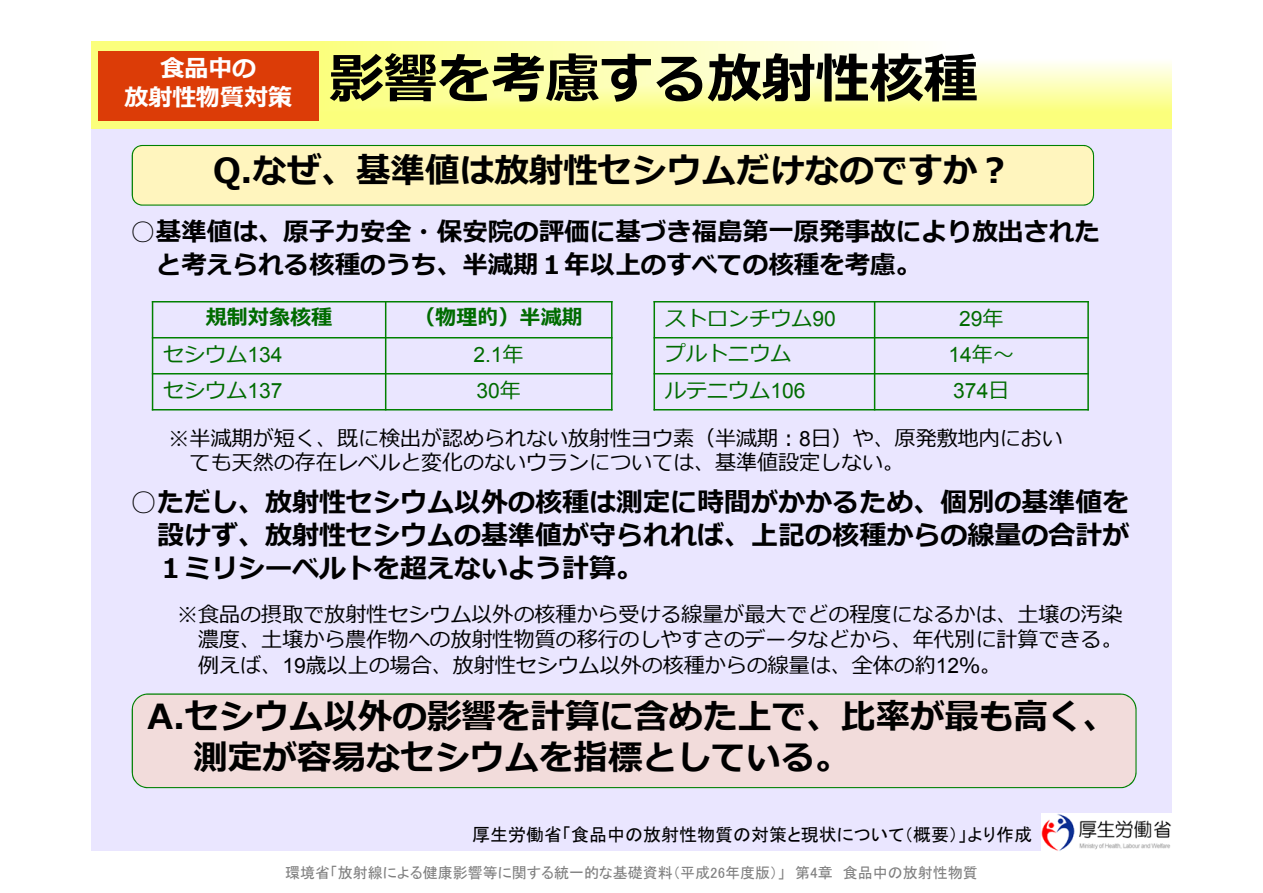
<style>
.page{position:relative;width:1263px;height:893px;background:#fff}
.page>*{position:absolute;margin:0;border:0;box-sizing:border-box;transform-origin:0 0}
.t1{font:700 54px "Meiryo";color:#000}
.t2{font:700 34.5px/41.4px "Meiryo";color:#000}
.t3{font:700 27px/33px "Meiryo";color:#000;text-align:justify}
.t4{font:700 25.5px/33px "Meiryo";color:#000}
.t5{font:700 24px/28.8px "Meiryo";color:#fff;text-align:center}
.t6{font:21px/25.5px "Meiryo";color:#000}
.t7{font:21px "Meiryo";color:#006b00}
.t8{font:21px "Arial";color:#006b00}
.t9{font:700 21px "Meiryo";color:#006b00}
.t10{font:18px "MS P Gothic";color:#000}
.t11{font:15px "MS P Gothic";color:#808080}
.s1{font-family:"Arial"}
.s2{font-family:"Meiryo"}
</style>
<div class="page">
<div style="left:91px;top:122px;width:1080px;height:729px;background:#eae6ff"></div>
<img style="left:91px;top:41px;width:1080px;height:88px">
<div style="left:98px;top:51px;width:221px;height:69px;background:#dc3c07"></div>
<hr style="left:385px;top:301px;width:1px;height:109px;background:#008000">
<hr style="left:152px;top:337px;width:460px;height:1px;background:#008000">
<hr style="left:152px;top:373px;width:460px;height:1px;background:#008000">
<hr style="left:152px;top:301px;width:1px;height:109px;background:#008000">
<hr style="left:611px;top:301px;width:1px;height:109px;background:#008000">
<hr style="left:152px;top:301px;width:460px;height:1px;background:#008000">
<hr style="left:152px;top:409px;width:460px;height:1px;background:#008000">
<div style="left:132px;top:145px;width:962px;height:61px;background:#fff5be"></div>
<div style="left:132px;top:693px;width:1004px;height:95px;background:#f2dcdb"></div>
<hr style="left:874px;top:301px;width:1px;height:109px;background:#008000">
<hr style="left:653px;top:337px;width:436px;height:1px;background:#008000">
<hr style="left:653px;top:373px;width:436px;height:1px;background:#008000">
<hr style="left:653px;top:301px;width:2px;height:109px;background:#008000">
<hr style="left:1087px;top:301px;width:2px;height:109px;background:#008000">
<hr style="left:653px;top:301px;width:436px;height:1px;background:#008000">
<hr style="left:653px;top:409px;width:436px;height:1px;background:#008000">
<img style="left:1042px;top:813px;width:129px;height:38px">
<p class="t5" style="left:124px;top:55px;width:169px">食品中の<br>放射性物質対策</p>
<h1 class="t1" style="left:329px;top:41px;width:649px">影響を考慮する放射性核種</h1>
<h2 class="t2" style="left:213px;top:152px;width:800px">Q.なぜ、基準値は放射性セシウムだけなのですか？</h2>
<p class="t4" style="left:156px;top:217px;width:946px;text-indent:-26px">○基準値は、原子力安全・保安院の評価に基づき福島第一原発事故により放出されたと考えられる核種のうち、半減期１年以上のすべての核種を考慮。</p>
<p class="t9" style="left:206px;top:303px;width:128px">規制対象核種</p>
<p class="t9" style="left:414px;top:303px;width:170px">（物理的）半減期</p>
<p class="t7" style="left:163px;top:339px;width:121px">セシウム<span class="s1">134</span></p>
<p class="t8" style="left:473px;top:341px;width:52px">2.1<span class="s2">年</span></p>
<p class="t7" style="left:163px;top:375px;width:121px">セシウム<span class="s1">137</span></p>
<p class="t8" style="left:476px;top:377px;width:46px">30<span class="s2">年</span></p>
<p class="t7" style="left:665px;top:303px;width:172px">ストロンチウム<span class="s1">90</span></p>
<p class="t8" style="left:959px;top:305px;width:46px">29<span class="s2">年</span></p>
<p class="t7" style="left:665px;top:339px;width:128px">プルトニウム</p>
<p class="t8" style="left:948px;top:341px;width:67px">14<span class="s2">年～</span></p>
<p class="t7" style="left:665px;top:375px;width:142px">ルテニウム<span class="s1">106</span></p>
<p class="t8" style="left:953px;top:377px;width:58px">374<span class="s2">日</span></p>
<p class="t6" style="left:190px;top:427px;width:875px;line-height:24.5px;text-indent:-21px">※半減期が短く、既に検出が認められない放射性ヨウ素（半減期：<span class="s1">8</span>日）や、原発敷地内においても天然の存在レベルと変化のないウランについては、基準値設定しない。</p>
<p class="t3" style="left:157px;top:487px;width:974px;text-indent:-27px">○ただし、放射性セシウム以外の核種は測定に時間がかかるため、個別の基準値を設けず、放射性セシウムの基準値が守られれば、上記の核種からの線量の合計が１ミリシーベルトを超えないよう計算。</p>
<p class="t6" style="left:198px;top:603px;width:926px;text-align:justify;text-indent:-21px">※食品の摂取で放射性セシウム以外の核種から受ける線量が最大でどの程度になるかは、土壌の汚染濃度、土壌から農作物への放射性物質の移行のしやすさのデータなどから、年代別に計算できる。例えば、<span class="s1">19</span>歳以上の場合、放射性セシウム以外の核種からの線量は、全体の約<span class="s1">12</span>％。</p>
<h2 class="t2" style="left:193px;top:697px;width:925px;text-indent:-46px">A.セシウム以外の影響を計算に含めた上で、比率が最も高く、測定が容易なセシウムを指標としている。</h2>
<p class="t10" style="left:472px;top:826px;width:562px">厚生労働省「食品中の放射性物質の対策と現状について（概要）」より作成</p>
<p class="t11" style="left:285px;top:865px;width:694px">環境省「放射線による健康影響等に関する統一的な基礎資料（平成26年度版）」　第4章　食品中の放射性物質</p>
</div>
